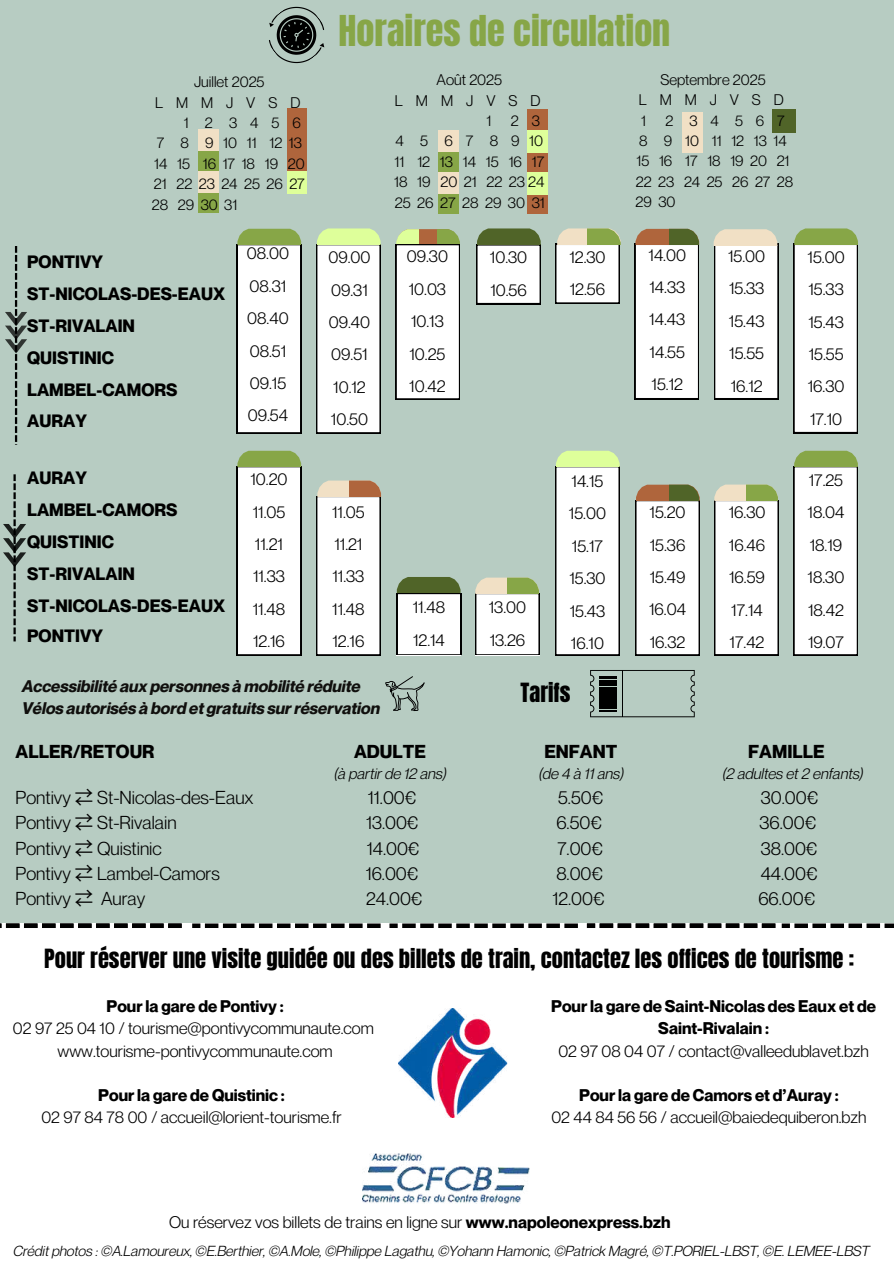
<style>
.page{position:relative;width:894px;height:1264px;background:#fff}
.page>*{position:absolute;margin:0;border:0;box-sizing:border-box;transform-origin:0 0}
.t1{font:36.15px "Anton";color:#87a647}
.t2{font:22.5px "Anton";color:#000}
.t3{font:18.3px "Neue Montreal";color:#000}
.t4{font:700 18.3px "Neue Montreal";color:#000}
.t5{font:700 17.55px/32.1px "Neue Montreal";color:#000}
.t6{font:16.65px/32.4px "Neue Montreal";color:#000}
.t7{font:16.5px/22.5px "Neue Montreal";color:#000;text-align:center}
.t8{font:700 16.5px/22.5px "Neue Montreal";color:#000;text-align:center}
.t9{font:italic 700 16.5px/22.5px "Neue Montreal";color:#100f0d}
.t10{font:italic 15.3px "Neue Montreal";color:#000}
.t11{font:15.15px/20.4px "Neue Montreal";color:#000}
.t12{font:15.15px "Neue Montreal";letter-spacing:.86em;color:#000}
.t13{font:15px/20.4px "Neue Montreal";color:#000}
.t14{font:15px "Neue Montreal";letter-spacing:.86em;color:#000}
.t15{font:italic 14.25px "Neue Montreal";color:#000}
.s1{font-family:"Noto Sans CJ Ksc"}
.s2{font-weight:700}
</style>
<div class="page">
<div style="left:0;top:0;width:893px;height:1263px;background:#b7ccc2"></div>
<svg style="left:5px;top:246px;width:22px;height:199px"></svg>
<svg style="left:269px;top:6px;width:56px;height:58px"></svg>
<div style="left:0;top:923px;width:893px;height:340px;background:#fff"></div>
<svg style="left:192px;top:923px;width:188px;height:5px"></svg>
<svg style="left:0;top:923px;width:182px;height:5px"></svg>
<svg style="left:389px;top:923px;width:188px;height:5px"></svg>
<svg style="left:781px;top:923px;width:112px;height:5px"></svg>
<svg style="left:586px;top:923px;width:189px;height:5px"></svg>
<svg style="left:590px;top:670px;width:104px;height:47px"></svg>
<hr style="left:622px;top:670px;width:1px;height:46px;background:#000">
<svg style="left:385px;top:676px;width:39px;height:35px"></svg>
<svg style="left:3px;top:474px;width:23px;height:167px"></svg>
<img style="left:398px;top:1008px;width:110px;height:109px">
<img style="left:362px;top:1153px;width:167px;height:50px">
<div style="left:287px;top:109px;width:20px;height:62px;background:#af653c"></div>
<div style="left:287px;top:171px;width:20px;height:22px;background:#deff9a"></div>
<div style="left:199px;top:129px;width:20px;height:23px;background:#f1e0c5"></div>
<div style="left:199px;top:171px;width:20px;height:22px;background:#f1e0c5"></div>
<div style="left:199px;top:152px;width:20px;height:19px;background:#87a647"></div>
<div style="left:199px;top:193px;width:20px;height:19px;background:#87a647"></div>
<div style="left:682px;top:113px;width:20px;height:40px;background:#f1e0c5"></div>
<div style="left:771px;top:110px;width:24px;height:23px;background:#506428"></div>
<div style="left:438px;top:130px;width:20px;height:23px;background:#f1e0c5"></div>
<div style="left:438px;top:172px;width:20px;height:23px;background:#f1e0c5"></div>
<div style="left:438px;top:153px;width:20px;height:19px;background:#87a647"></div>
<div style="left:438px;top:195px;width:20px;height:19px;background:#87a647"></div>
<div style="left:527px;top:109px;width:21px;height:21px;background:#af653c"></div>
<div style="left:527px;top:152px;width:21px;height:20px;background:#af653c"></div>
<div style="left:527px;top:193px;width:21px;height:21px;background:#af653c"></div>
<div style="left:527px;top:130px;width:21px;height:22px;background:#deff9a"></div>
<div style="left:527px;top:172px;width:21px;height:23px;background:#deff9a"></div>
<svg style="left:237px;top:451px;width:64px;height:204px;background:#edefe8"></svg>
<svg style="left:316px;top:480px;width:65px;height:175px;background:#eeeae7"></svg>
<svg style="left:555px;top:451px;width:64px;height:204px;background:#f3f5ee"></svg>
<svg style="left:714px;top:484px;width:64px;height:171px;background:#eff0ea"></svg>
<svg style="left:793px;top:451px;width:64px;height:204px;background:#edefe8"></svg>
<svg style="left:475px;top:577px;width:64px;height:78px;background:#e7e8dc"></svg>
<svg style="left:397px;top:577px;width:64px;height:78px;background:#d0d4c9"></svg>
<svg style="left:635px;top:484px;width:64px;height:171px;background:#eae8e3"></svg>
<svg style="left:237px;top:229px;width:64px;height:204px;background:#edefe8"></svg>
<svg style="left:316px;top:228px;width:64px;height:205px;background:#f3f5ee"></svg>
<svg style="left:395px;top:229px;width:65px;height:170px;background:#eaeae4"></svg>
<svg style="left:555px;top:228px;width:65px;height:75px;background:#e3e6d9"></svg>
<svg style="left:713px;top:229px;width:65px;height:170px;background:#f3f2ef"></svg>
<svg style="left:793px;top:228px;width:64px;height:205px;background:#ecefe8"></svg>
<svg style="left:476px;top:228px;width:64px;height:76px;background:#ced3c7"></svg>
<svg style="left:634px;top:229px;width:65px;height:170px;background:#e7e5e0"></svg>
<p class="t13" style="left:194px;top:71px;width:72px">Juillet 2025</p>
<p class="t14" style="left:155px;top:93px;width:147px">LMMJVSD</p>
<p class="t13" style="left:184px;top:112px;width:118px">1 2 3456</p>
<p class="t13" style="left:157px;top:133px;width:147px">7 8 91011 1213</p>
<p class="t13" style="left:154px;top:153px;width:152px">14 15 16 17 18 19 20</p>
<p class="t13" style="left:154px;top:173px;width:152px">21 22 23 24 25 26 27</p>
<p class="t13" style="left:152px;top:194px;width:87px">28 29 30 31</p>
<h1 class="t1" style="left:338px;top:5px;width:333px">Horaires de circulation</h1>
<p class="t11" style="left:436px;top:69px;width:67px">Août 2025</p>
<p class="t12" style="left:395px;top:91px;width:147px">LMMJVSD</p>
<p class="t11" style="left:486px;top:110px;width:6px">1</p>
<p class="t11" style="left:394px;top:110px;width:152px;text-indent:117px">2 3<br>4 5 67 8910<br>11 12 13 14 15 16 17<br>18 19 20 21 22 23 24<br>25 26 27 28 29 30 31</p>
<p class="t13" style="left:638px;top:69px;width:146px;text-indent:21px">Septembre 2025<br>LMMJVSD<br>1</p>
<p class="t13" style="left:635px;top:110px;width:159px;text-indent:30px">2 34 567<br>8 9 10 11 12 1314<br>15 16 17 18 19 20 21<br>22 23 24 25 26 27 28<br>29 30</p>
<p class="t5" style="left:27px;top:245px;width:199px">PONTIVY<br>ST-NICOLAS-DES-EAUX<br>ST-RIVALAIN<br>QUISTINIC<br>LAMBEL-CAMORS</p>
<p class="t5" style="left:27px;top:404px;width:61px">AURAY</p>
<p class="t5" style="left:27px;top:461px;width:199px">AURAY<br>LAMBEL-CAMORS<br>QUISTINIC<br>ST-RIVALAIN<br>ST-NICOLAS-DES-EAUX</p>
<p class="t5" style="left:27px;top:619px;width:77px">PONTIVY</p>
<p class="t6" style="left:247px;top:237px;width:44px">08.00<br>08.31<br>08.40<br>08.51<br>09.15<br>09.54</p>
<p class="t6" style="left:328px;top:241px;width:43px">09.00<br>09.31<br>09.40<br>09.51<br>10.12<br>10.50</p>
<p class="t6" style="left:407px;top:240px;width:43px">09.30<br>10.03<br>10.13<br>10.25<br>10.42</p>
<p class="t6" style="left:569px;top:240px;width:38px">12.30<br>12.56</p>
<p class="t6" style="left:648px;top:238px;width:39px;text-align:justify">14.00<br>14.33<br>14.43<br>14.55<br>15.12</p>
<p class="t6" style="left:728px;top:240px;width:39px;text-align:justify">15.00<br>15.33<br>15.43<br>15.55<br>16.12</p>
<p class="t6" style="left:807px;top:240px;width:39px;text-align:justify">15.00<br>15.33<br>15.43<br>15.55<br>16.30<br>17.10</p>
<p class="t6" style="left:490px;top:241px;width:39px">10.30<br>10.56</p>
<p class="t6" style="left:250px;top:463px;width:38px">10.20<br>11.05<br>11.21<br>11.33<br>11.48<br>12.16</p>
<p class="t6" style="left:332px;top:495px;width:34px">11.05<br>11.21<br>11.33<br>11.48<br>12.16</p>
<p class="t6" style="left:412px;top:591px;width:34px">11.48<br>12.14</p>
<p class="t6" style="left:488px;top:591px;width:39px">13.00<br>13.26</p>
<p class="t6" style="left:568px;top:464px;width:39px">14.15<br>15.00<br>15.17<br>15.30<br>15.43<br>16.10</p>
<p class="t6" style="left:649px;top:496px;width:38px;text-align:justify">15.20<br>15.36<br>15.49<br>16.04<br>16.32</p>
<p class="t6" style="left:728px;top:496px;width:38px">16.30<br>16.46<br>16.59<br>17.14<br>17.42</p>
<p class="t6" style="left:807px;top:463px;width:38px">17.25<br>18.04<br>18.19<br>18.30<br>18.42<br>19.07</p>
<p class="t9" style="left:22px;top:674px;width:359px">Accessibilité aux personnes à mobilité réduite<br>Vélos autorisés à bord et gratuits sur réservation</p>
<h2 class="t2" style="left:520px;top:677px;width:51px">Tarifs</h2>
<p class="t4" style="left:16px;top:740px;width:140px">ALLER/RETOUR</p>
<p class="t4" style="left:354px;top:740px;width:73px">ADULTE</p>
<p class="t4" style="left:544px;top:740px;width:74px">ENFANT</p>
<p class="t4" style="left:748px;top:740px;width:78px">FAMILLE</p>
<p class="t10" style="left:334px;top:764px;width:114px">(à partir de 12 ans)</p>
<p class="t10" style="left:538px;top:764px;width:87px">(de 4 à 11 ans)</p>
<p class="t10" style="left:722px;top:764px;width:142px">(2 adultes et 2 enfants)</p>
<p class="t3" style="left:16px;top:786px;width:239px">Pontivy <span class="s1">⇄</span> St-Nicolas-des-Eaux</p>
<p class="t3" style="left:368px;top:786px;width:50px">11.00€</p>
<p class="t3" style="left:558px;top:786px;width:46px">5.50€</p>
<p class="t3" style="left:760px;top:786px;width:59px">30.00€</p>
<p class="t3" style="left:16px;top:811px;width:163px">Pontivy <span class="s1">⇄</span> St-Rivalain</p>
<p class="t3" style="left:366px;top:811px;width:54px">13.00€</p>
<p class="t3" style="left:556px;top:811px;width:47px">6.50€</p>
<p class="t3" style="left:759px;top:811px;width:58px">36.00€</p>
<p class="t3" style="left:16px;top:836px;width:148px">Pontivy <span class="s1">⇄</span> Quistinic</p>
<p class="t3" style="left:367px;top:836px;width:54px">14.00€</p>
<p class="t3" style="left:557px;top:836px;width:47px">7.00€</p>
<p class="t3" style="left:760px;top:836px;width:58px">38.00€</p>
<p class="t3" style="left:16px;top:862px;width:206px">Pontivy <span class="s1">⇄</span> Lambel-Camors</p>
<p class="t3" style="left:365px;top:862px;width:54px">16.00€</p>
<p class="t3" style="left:556px;top:862px;width:48px">8.00€</p>
<p class="t3" style="left:760px;top:862px;width:58px">44.00€</p>
<p class="t3" style="left:16px;top:887px;width:131px">Pontivy <span class="s1">⇄</span> Auray</p>
<p class="t3" style="left:366px;top:887px;width:58px">24.00€</p>
<p class="t3" style="left:552px;top:887px;width:53px">12.00€</p>
<p class="t3" style="left:758px;top:887px;width:58px">66.00€</p>
<h2 class="t2" style="left:44px;top:942px;width:811px">Pour réserver une visite guidée ou des billets de train, contactez les offices de tourisme :</h2>
<p class="t8" style="left:107px;top:994px;width:178px">Pour la gare de Pontivy :</p>
<p class="t7" style="left:13px;top:1017px;width:362px">02 97 25 04 10 / tourisme@pontivycommunaute.com www.tourisme-pontivycommunaute.com</p>
<p class="t8" style="left:98px;top:1083px;width:188px">Pour la gare de Quistinic :</p>
<p class="t7" style="left:41px;top:1106px;width:302px">02 97 84 78 00 / accueil@lorient-tourisme.fr</p>
<p class="t8" style="left:551px;top:994px;width:326px">Pour la gare de Saint-Nicolas des Eaux et de<br>Saint-Rivalain :</p>
<p class="t7" style="left:558px;top:1039px;width:312px">02 97 08 04 07 / contact@valleedublavet.bzh</p>
<p class="t8" style="left:579px;top:1083px;width:261px">Pour la gare de Camors et d’Auray :</p>
<p class="t7" style="left:551px;top:1106px;width:316px">02 44 84 56 56 / accueil@baiedequiberon.bzh</p>
<p class="t7" style="left:169px;top:1210px;width:502px">Ou réservez vos billets de trains en ligne sur <span class="s2">www.napoleonexpress.bzh</span></p>
<p class="t15" style="left:14px;top:1242px;width:857px">Crédit photos : ©A.Lamoureux, ©E.Berthier, ©A.Mole, ©Philippe Lagathu, ©Yohann Hamonic, ©Patrick Magré, ©T.PORIEL-LBST, ©E. LEMEE-LBST</p>
</div>
